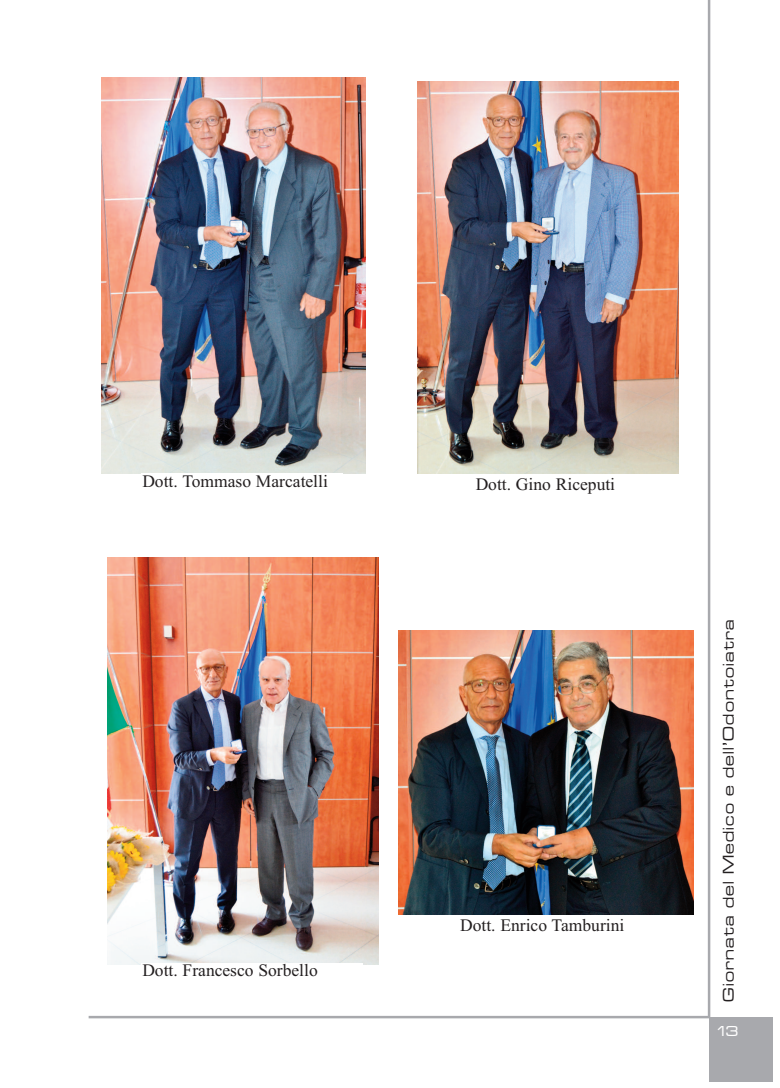
<style>
.page{position:relative;width:780px;height:1088px;background:#fff}
.page>*{position:absolute;margin:0;border:0;box-sizing:border-box;transform-origin:0 0}
.t1{font:17.5px "Times New Roman";color:#231f20}
.t2{font:16.25px "Microgramma D Medi Exte";letter-spacing:.085em;color:#231f20}
.t3{font:15px "Microgramma D Medi Exte";color:#fff}
</style>
<div class="page">
<div style="left:709px;top:1017px;width:63px;height:65px;background:#a8a9ad"></div>
<hr style="left:89px;top:1016px;width:620px;height:2px;background:#a8a9ad">
<hr style="left:707px;top:0;width:3px;height:1017px;background:#a8a9ad">
<img style="left:102px;top:78px;width:263px;height:395px">
<img style="left:417px;top:82px;width:261px;height:391px">
<img style="left:108px;top:558px;width:271px;height:406px">
<img style="left:399px;top:630px;width:294px;height:285px">
<div style="left:141px;top:963px;width:222px;height:24px;background:#fff"></div>
<p class="t1" style="left:142px;top:471px;width:187px">Dott. Tommaso Marcatelli</p>
<p class="t1" style="left:475px;top:474px;width:141px">Dott. Gino Riceputi</p>
<p class="t1" style="left:142px;top:960px;width:177px">Dott. Francesco Sorbello</p>
<p class="t1" style="left:460px;top:915px;width:166px">Dott. Enrico Tamburini</p>
<p class="t2" style="left:718px;top:1002px;width:383px;rotate:-90deg">Giornata del Medico e dell’Odontoiatra</p>
<p class="t3" style="left:715px;top:1022px;width:25px">13</p>
</div>
